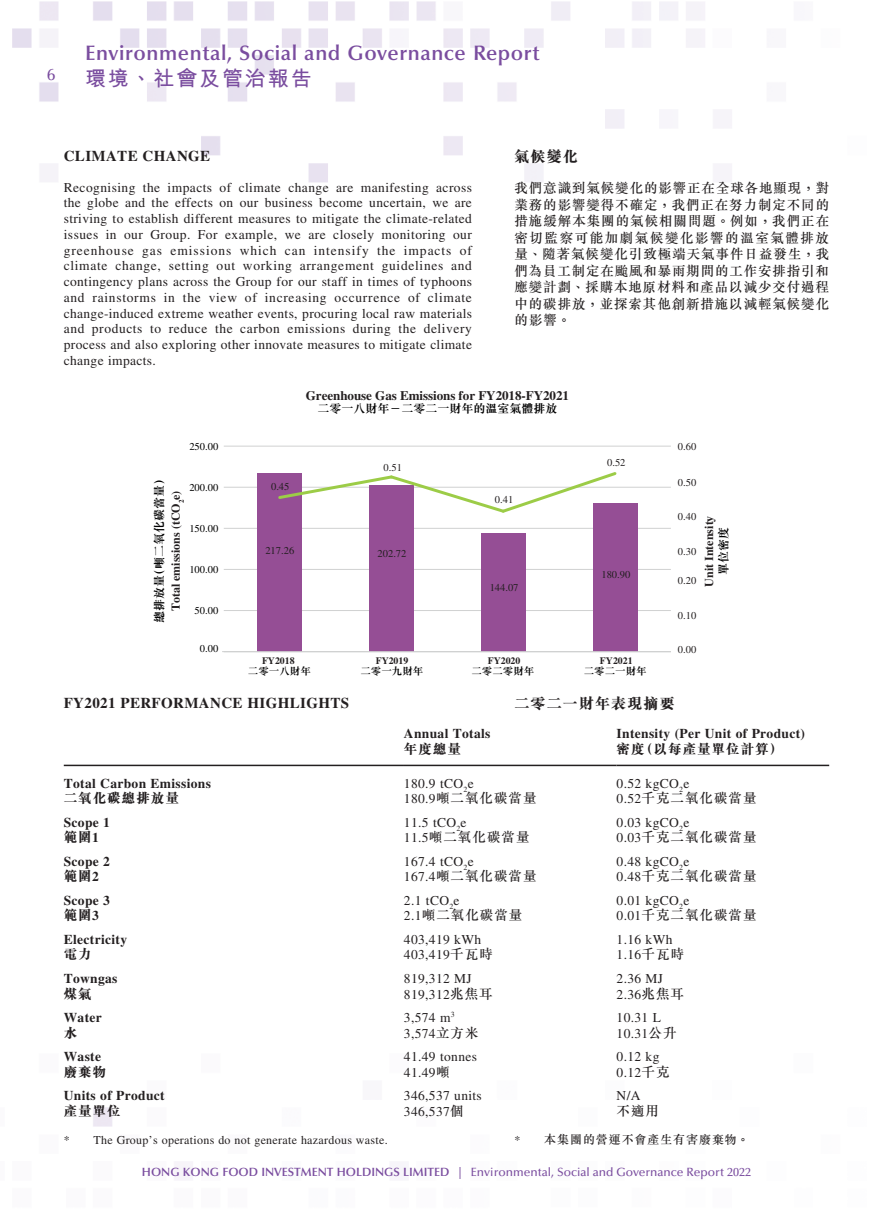
<style>
.page{position:relative;width:893px;height:1212px;background:#fff}
.page>*{position:absolute;margin:0;border:0;box-sizing:border-box;transform-origin:0 0}
.t1{font:600 21px "Optima LT Std";letter-spacing:.025em;color:#7a4d9f}
.t2{font:700 21px "M Hei HK";letter-spacing:.09em;color:#7a4d9f}
.t3{font:500 16.5px "Optima LT Std";color:#7a4d9f}
.t4{font:700 15px "Times LT Std";letter-spacing:.025em;color:#231f20}
.t5{font:800 15px "M Sung HK";letter-spacing:.075em;color:#231f20}
.t6{font:13.5px/15.8px "Times LT Std";letter-spacing:.025em;color:#231f20;text-align:justify}
.t7{font:500 13.5px/16.5px "M Sung HK";letter-spacing:.075em;color:#231f20;text-align:justify}
.t8{font:700 13.5px "Times LT Std";letter-spacing:.025em;color:#231f20}
.t9{font:800 13.5px "M Sung HK";letter-spacing:.075em;color:#231f20}
.t10{font:700 13.05px "Times LT Std";letter-spacing:-.005em;color:#231f20}
.t11{font:500 12px "Optima LT Std";color:#7a4d9f}
.t12{font:12px "Times LT Std";letter-spacing:.025em;color:#231f20}
.t13{font:700 12px "M Sung HK";color:#000001}
.t14{font:700 12px "Times LT Std";color:#231f20}
.t15{font:500 12px "M Sung HK";letter-spacing:.075em;color:#231f20}
.t16{font:10.5px "Times LT Std";color:#231f20}
.t17{font:10.5px "Times LT Std";color:#000001}
.t18{font:700 10.5px "M Sung HK";color:#000001}
.t19{font:700 9.75px "Times LT Std";color:#231f20}
.s1{font-family:"Times LT Std";font-weight:400}
.s2{font-family:"Times LT Std";font-weight:700}
.s3{font-family:"M Sung HK";font-weight:500}
.s4{font-weight:600}
</style>
<div class="page">
<img style="left:12px;top:1px;width:818px;height:1179px">
<hr style="left:224px;top:610px;width:447px;height:1px;background:#d0d1d1">
<hr style="left:224px;top:569px;width:447px;height:1px;background:#d0d1d1">
<hr style="left:224px;top:528px;width:447px;height:1px;background:#d0d1d1">
<hr style="left:224px;top:487px;width:447px;height:1px;background:#d0d1d1">
<hr style="left:224px;top:446px;width:447px;height:1px;background:#d0d1d1">
<div style="left:257px;top:473px;width:45px;height:179px;background:#954e95"></div>
<div style="left:369px;top:485px;width:45px;height:167px;background:#954e95"></div>
<div style="left:481px;top:533px;width:45px;height:119px;background:#954e95"></div>
<div style="left:593px;top:503px;width:44px;height:149px;background:#954e95"></div>
<svg style="left:276px;top:470px;width:343px;height:45px"></svg>
<hr style="left:222px;top:651px;width:449px;height:1px;background:#d0d1d1">
<hr style="left:64px;top:765px;width:340px;height:1px;background:#231f20">
<hr style="left:404px;top:765px;width:213px;height:1px;background:#231f20">
<hr style="left:617px;top:765px;width:212px;height:1px;background:#231f20">
<h1 class="t1" style="left:85px;top:41px;width:456px">Environmental, Social and Governance Report</h1>
<p class="t3" style="left:47px;top:65px;width:10px">6</p>
<h1 class="t2" style="left:85px;top:63px;width:228px">環境、社會及管治報告</h1>
<p class="t4" style="left:64px;top:147px;width:148px">CLIMATE CHANGE</p>
<p class="t6" style="left:64px;top:179px;width:410px">Recognising the impacts of climate change are manifesting across the globe and the effects on our business become uncertain, we are striving to establish different measures to mitigate the climate-related issues in our Group. For example, we are closely monitoring our greenhouse gas emissions which can intensify the impacts of climate change, setting out working arrangement guidelines and contingency plans across the Group for our staff in times of typhoons and rainstorms in the view of increasing occurrence of climate change-induced extreme weather events, procuring local raw materials and products to reduce the carbon emissions during the delivery process and also exploring other innovate measures to mitigate climate change impacts.</p>
<p class="t5" style="left:514px;top:146px;width:65px">氣候變化</p>
<p class="t7" style="left:514px;top:180px;width:316px">我們意識到氣候變化的影響正在全球各地顯現，對業務的影響變得不確定，我們正在努力制定不同的措施緩解本集團的氣候相關問題。例如，我們正在密切監察可能加劇氣候變化影響的溫室氣體排放量、隨著氣候變化引致極端天氣事件日益發生，我們為員工制定在颱風和暴雨期間的工作安排指引和應變計劃、採購本地原材料和產品以減少交付過程中的碳排放，並探索其他創新措施以減輕氣候變化的影響。</p>
<p class="t10" style="left:306px;top:387px;width:265px">Greenhouse Gas Emissions for FY2018-FY2021</p>
<p class="t13" style="left:317px;top:400px;width:241px">二零一八財年－二零二一財年的溫室氣體排放</p>
<p class="t17" style="left:189px;top:441px;width:30px">250.00</p>
<p class="t16" style="left:678px;top:441px;width:20px">0.60</p>
<p class="t16" style="left:384px;top:461px;width:20px">0.51</p>
<p class="t16" style="left:607px;top:457px;width:20px">0.52</p>
<p class="t13" style="left:151px;top:623px;width:151px;rotate:-90deg">總排放量（噸二氧化碳當量）</p>
<p class="t17" style="left:189px;top:482px;width:30px">200.00</p>
<p class="t14" style="left:169px;top:611px;width:122px;rotate:-90deg">Total emissions (tCO<sub>2</sub>e)</p>
<p class="t17" style="left:189px;top:523px;width:30px">150.00</p>
<p class="t17" style="left:189px;top:564px;width:30px">100.00</p>
<p class="t17" style="left:195px;top:605px;width:25px">50.00</p>
<p class="t16" style="left:271px;top:481px;width:20px">0.45</p>
<p class="t16" style="left:265px;top:545px;width:30px">217.26</p>
<p class="t16" style="left:378px;top:548px;width:30px">202.72</p>
<p class="t16" style="left:495px;top:494px;width:20px">0.41</p>
<p class="t16" style="left:490px;top:582px;width:30px">144.07</p>
<p class="t16" style="left:601px;top:568px;width:30px">180.90</p>
<p class="t16" style="left:678px;top:477px;width:20px">0.50</p>
<p class="t16" style="left:678px;top:511px;width:20px">0.40</p>
<p class="t16" style="left:678px;top:545px;width:20px">0.30</p>
<p class="t16" style="left:678px;top:575px;width:20px">0.20</p>
<p class="t14" style="left:702px;top:586px;width:73px;rotate:-90deg">Unit Intensity</p>
<p class="t13" style="left:715px;top:575px;width:49px;rotate:-90deg">單位密度</p>
<p class="t16" style="left:678px;top:609px;width:20px">0.10</p>
<p class="t17" style="left:200px;top:643px;width:20px">0.00</p>
<p class="t19" style="left:262px;top:655px;width:34px">FY2018</p>
<p class="t19" style="left:376px;top:655px;width:34px">FY2019</p>
<p class="t19" style="left:488px;top:655px;width:34px">FY2020</p>
<p class="t18" style="left:248px;top:664px;width:64px">二零一八財年</p>
<p class="t18" style="left:360px;top:664px;width:65px">二零一九財年</p>
<p class="t18" style="left:471px;top:664px;width:64px">二零二零財年</p>
<p class="t19" style="left:600px;top:655px;width:34px">FY2021</p>
<p class="t18" style="left:584px;top:664px;width:64px">二零二一財年</p>
<p class="t16" style="left:678px;top:643px;width:20px">0.00</p>
<p class="t4" style="left:64px;top:694px;width:287px">FY2021 PERFORMANCE HIGHLIGHTS</p>
<p class="t5" style="left:514px;top:693px;width:162px">二零二一財年表現摘要</p>
<p class="t8" style="left:404px;top:725px;width:88px">Annual Totals</p>
<p class="t8" style="left:617px;top:725px;width:190px">Intensity (Per Unit of Product)</p>
<p class="t9" style="left:404px;top:739px;width:59px">年度總量</p>
<p class="t9" style="left:617px;top:739px;width:168px">密度（以每產量單位計算）</p>
<p class="t8" style="left:64px;top:775px;width:149px">Total Carbon Emissions</p>
<p class="t6" style="left:404px;top:775px;width:71px">180.9 tCO<sub>2</sub>e</p>
<p class="t6" style="left:617px;top:775px;width:74px">0.52 kgCO<sub>2</sub>e</p>
<p class="t9" style="left:64px;top:789px;width:117px">二氧化碳總排放量</p>
<p class="t7" style="left:404px;top:790px;width:134px"><span class="s1">180.9</span>噸二氧化碳當量</p>
<p class="t7" style="left:617px;top:790px;width:142px"><span class="s1">0.52</span>千克二氧化碳當量</p>
<p class="t8" style="left:64px;top:814px;width:48px">Scope 1</p>
<p class="t6" style="left:404px;top:814px;width:64px">11.5 tCO<sub>2</sub>e</p>
<p class="t6" style="left:617px;top:814px;width:74px">0.03 kgCO<sub>2</sub>e</p>
<p class="t9" style="left:64px;top:828px;width:37px">範圍<span class="s2">1</span></p>
<p class="t7" style="left:404px;top:829px;width:127px"><span class="s1">11.5</span>噸二氧化碳當量</p>
<p class="t7" style="left:617px;top:829px;width:142px"><span class="s1">0.03</span>千克二氧化碳當量</p>
<p class="t8" style="left:64px;top:853px;width:48px">Scope 2</p>
<p class="t6" style="left:404px;top:853px;width:71px">167.4 tCO<sub>2</sub>e</p>
<p class="t6" style="left:617px;top:853px;width:74px">0.48 kgCO<sub>2</sub>e</p>
<p class="t9" style="left:64px;top:867px;width:37px">範圍<span class="s2">2</span></p>
<p class="t7" style="left:404px;top:868px;width:134px"><span class="s1">167.4</span>噸二氧化碳當量</p>
<p class="t7" style="left:617px;top:868px;width:142px"><span class="s1">0.48</span>千克二氧化碳當量</p>
<p class="t8" style="left:64px;top:892px;width:48px">Scope 3</p>
<p class="t6" style="left:404px;top:892px;width:57px">2.1 tCO<sub>2</sub>e</p>
<p class="t6" style="left:617px;top:892px;width:74px">0.01 kgCO<sub>2</sub>e</p>
<p class="t9" style="left:64px;top:906px;width:37px">範圍<span class="s2">3</span></p>
<p class="t7" style="left:404px;top:907px;width:120px"><span class="s1">2.1</span>噸二氧化碳當量</p>
<p class="t7" style="left:617px;top:907px;width:142px"><span class="s1">0.01</span>千克二氧化碳當量</p>
<p class="t8" style="left:64px;top:931px;width:65px">Electricity</p>
<p class="t6" style="left:404px;top:931px;width:79px">403,419 kWh</p>
<p class="t6" style="left:617px;top:931px;width:57px">1.16 kWh</p>
<p class="t9" style="left:64px;top:945px;width:30px">電力</p>
<p class="t6" style="left:404px;top:947px;width:90px">403,419<span class="s3">千瓦時</span></p>
<p class="t6" style="left:617px;top:947px;width:69px">1.16<span class="s3">千瓦時</span></p>
<p class="t8" style="left:64px;top:970px;width:55px">Towngas</p>
<p class="t6" style="left:404px;top:970px;width:69px">819,312 MJ</p>
<p class="t6" style="left:617px;top:970px;width:48px">2.36 MJ</p>
<p class="t9" style="left:64px;top:984px;width:30px">煤氣</p>
<p class="t6" style="left:404px;top:986px;width:90px">819,312<span class="s3">兆焦耳</span></p>
<p class="t6" style="left:617px;top:986px;width:69px">2.36<span class="s3">兆焦耳</span></p>
<p class="t8" style="left:64px;top:1009px;width:40px">Water</p>
<p class="t6" style="left:404px;top:1009px;width:52px">3,574 m<sup>3</sup></p>
<p class="t6" style="left:617px;top:1009px;width:46px">10.31 L</p>
<p class="t9" style="left:64px;top:1023px;width:15px">水</p>
<p class="t6" style="left:404px;top:1025px;width:76px">3,574<span class="s3">立方米</span></p>
<p class="t6" style="left:617px;top:1025px;width:62px">10.31<span class="s3">公升</span></p>
<p class="t8" style="left:64px;top:1048px;width:39px">Waste</p>
<p class="t6" style="left:404px;top:1048px;width:75px">41.49 tonnes</p>
<p class="t6" style="left:617px;top:1048px;width:44px">0.12 kg</p>
<p class="t9" style="left:64px;top:1062px;width:44px">廢棄物</p>
<p class="t6" style="left:404px;top:1064px;width:47px">41.49<span class="s3">噸</span></p>
<p class="t6" style="left:617px;top:1064px;width:54px">0.12<span class="s3">千克</span></p>
<p class="t8" style="left:64px;top:1087px;width:102px">Units of Product</p>
<p class="t6" style="left:404px;top:1087px;width:79px">346,537 units</p>
<p class="t6" style="left:617px;top:1087px;width:25px">N/A</p>
<p class="t9" style="left:64px;top:1101px;width:59px">產量單位</p>
<p class="t6" style="left:404px;top:1103px;width:61px">346,537<span class="s3">個</span></p>
<p class="t7" style="left:617px;top:1102px;width:44px">不適用</p>
<p class="t12" style="left:64px;top:1133px;width:325px">* The Group’s operations do not generate hazardous waste.</p>
<p class="t15" style="left:514px;top:1131px;width:236px"><span class="s1">*</span> 本集團的營運不會產生有害廢棄物。</p>
<p class="t11" style="left:142px;top:1165px;width:611px"><span class="s4">HONG KONG FOOD INVESTMENT HOLDINGS LIMITED |</span> Environmental, Social and Governance Report 2022</p>
</div>
